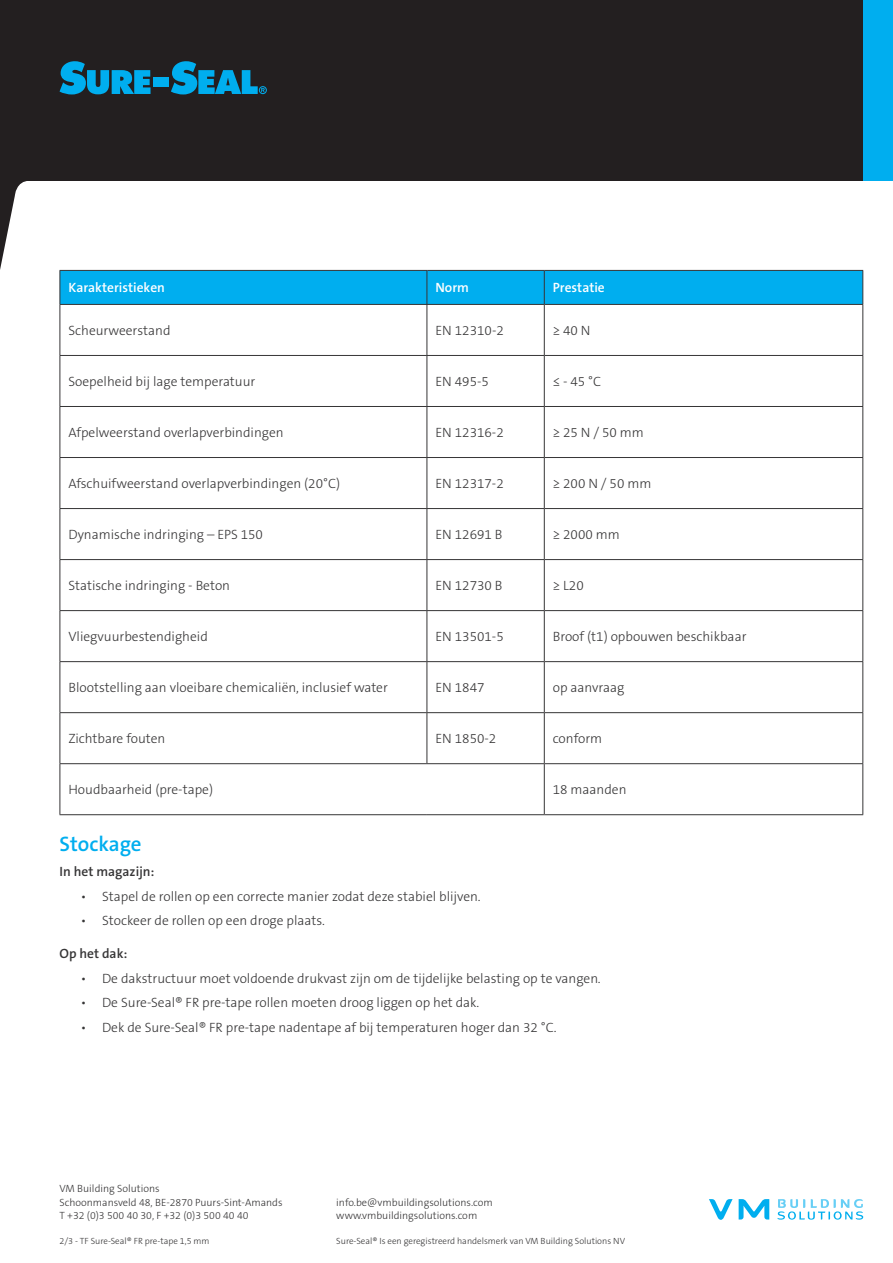
<style>
.page{position:relative;width:893px;height:1263px;background:#fff}
.page>*{position:absolute;margin:0;border:0;box-sizing:border-box;transform-origin:0 0}
.SECTION{font:600 21px "The Sans B W6";color:#00aeef}
.SECTION-2{font:300 13.5px "The Sans B W3";color:#363536}
.BODY{font:300 13.5px "The Sans B W3";color:#363536}
.BODY-2{font:600 13.5px "The Sans B W6";color:#363536}
.SUBTITLE{font:600 13.5px "The Sans B W6";color:#fff}
.SECTION-3{font:600 13.5px "The Sans B W6";color:#fff}
.t1{font:300 10.5px/13.5px "The Sans B W3";color:#363536}
.t2{font:300 9px "The Sans B W3";color:#363536}
</style>
<div class="page">
<div style="left:0;top:0;width:886px;height:181px;background:#231f20"></div>
<div style="left:863px;top:0;width:30px;height:181px;background:#00aeef"></div>
<svg style="left:1px;top:181px;width:26px;height:84px"></svg>
<hr style="left:0;top:181px;width:1px;height:89px;background:#231f20">
<svg style="left:60px;top:61px;width:91px;height:33px"></svg>
<div style="left:154px;top:78px;width:15px;height:9px;background:#00aeef"></div>
<svg style="left:171px;top:61px;width:96px;height:33px"></svg>
<svg style="left:709px;top:1199px;width:60px;height:21px"></svg>
<svg style="left:777px;top:1199px;width:86px;height:21px"></svg>
<div style="left:61px;top:271px;width:801px;height:33px;background:#00aeef"></div>
<hr style="left:60px;top:270px;width:367px;height:1px;background:#363536">
<hr style="left:60px;top:271px;width:1px;height:33px;background:#363536">
<hr style="left:427px;top:271px;width:1px;height:33px;background:#363536">
<hr style="left:60px;top:304px;width:367px;height:1px;background:#363536">
<hr style="left:427px;top:270px;width:117px;height:1px;background:#363536">
<hr style="left:544px;top:270px;width:319px;height:1px;background:#363536">
<hr style="left:544px;top:271px;width:1px;height:33px;background:#363536">
<hr style="left:862px;top:271px;width:1px;height:33px;background:#363536">
<hr style="left:60px;top:305px;width:1px;height:50px;background:#363536">
<hr style="left:427px;top:304px;width:117px;height:1px;background:#363536">
<hr style="left:427px;top:305px;width:1px;height:50px;background:#363536">
<hr style="left:544px;top:304px;width:319px;height:1px;background:#363536">
<hr style="left:544px;top:305px;width:1px;height:50px;background:#363536">
<hr style="left:862px;top:305px;width:1px;height:50px;background:#363536">
<hr style="left:60px;top:355px;width:367px;height:1px;background:#363536">
<hr style="left:60px;top:356px;width:1px;height:50px;background:#363536">
<hr style="left:427px;top:355px;width:117px;height:1px;background:#363536">
<hr style="left:427px;top:356px;width:1px;height:50px;background:#363536">
<hr style="left:544px;top:355px;width:319px;height:1px;background:#363536">
<hr style="left:544px;top:356px;width:1px;height:50px;background:#363536">
<hr style="left:862px;top:356px;width:1px;height:50px;background:#363536">
<hr style="left:60px;top:406px;width:367px;height:1px;background:#363536">
<hr style="left:60px;top:407px;width:1px;height:50px;background:#363536">
<hr style="left:427px;top:406px;width:117px;height:1px;background:#363536">
<hr style="left:427px;top:407px;width:1px;height:50px;background:#363536">
<hr style="left:544px;top:406px;width:319px;height:1px;background:#363536">
<hr style="left:544px;top:407px;width:1px;height:50px;background:#363536">
<hr style="left:862px;top:407px;width:1px;height:50px;background:#363536">
<hr style="left:60px;top:457px;width:367px;height:1px;background:#363536">
<hr style="left:60px;top:458px;width:1px;height:50px;background:#363536">
<hr style="left:427px;top:457px;width:117px;height:1px;background:#363536">
<hr style="left:427px;top:458px;width:1px;height:50px;background:#363536">
<hr style="left:544px;top:457px;width:319px;height:1px;background:#363536">
<hr style="left:544px;top:458px;width:1px;height:50px;background:#363536">
<hr style="left:862px;top:458px;width:1px;height:50px;background:#363536">
<hr style="left:60px;top:508px;width:367px;height:1px;background:#363536">
<hr style="left:60px;top:509px;width:1px;height:50px;background:#363536">
<hr style="left:427px;top:508px;width:117px;height:1px;background:#363536">
<hr style="left:427px;top:509px;width:1px;height:50px;background:#363536">
<hr style="left:544px;top:508px;width:319px;height:1px;background:#363536">
<hr style="left:544px;top:509px;width:1px;height:50px;background:#363536">
<hr style="left:862px;top:509px;width:1px;height:50px;background:#363536">
<hr style="left:60px;top:559px;width:367px;height:1px;background:#363536">
<hr style="left:60px;top:560px;width:1px;height:50px;background:#363536">
<hr style="left:427px;top:559px;width:117px;height:1px;background:#363536">
<hr style="left:427px;top:560px;width:1px;height:50px;background:#363536">
<hr style="left:544px;top:559px;width:319px;height:1px;background:#363536">
<hr style="left:544px;top:560px;width:1px;height:50px;background:#363536">
<hr style="left:862px;top:560px;width:1px;height:50px;background:#363536">
<hr style="left:60px;top:610px;width:367px;height:1px;background:#363536">
<hr style="left:60px;top:611px;width:1px;height:50px;background:#363536">
<hr style="left:427px;top:610px;width:117px;height:1px;background:#363536">
<hr style="left:427px;top:611px;width:1px;height:50px;background:#363536">
<hr style="left:544px;top:610px;width:319px;height:1px;background:#363536">
<hr style="left:544px;top:611px;width:1px;height:50px;background:#363536">
<hr style="left:862px;top:611px;width:1px;height:50px;background:#363536">
<hr style="left:60px;top:661px;width:367px;height:1px;background:#363536">
<hr style="left:60px;top:662px;width:1px;height:50px;background:#363536">
<hr style="left:427px;top:661px;width:117px;height:1px;background:#363536">
<hr style="left:427px;top:662px;width:1px;height:50px;background:#363536">
<hr style="left:544px;top:661px;width:319px;height:1px;background:#363536">
<hr style="left:544px;top:662px;width:1px;height:50px;background:#363536">
<hr style="left:862px;top:662px;width:1px;height:50px;background:#363536">
<hr style="left:60px;top:712px;width:367px;height:1px;background:#363536">
<hr style="left:60px;top:713px;width:1px;height:50px;background:#363536">
<hr style="left:427px;top:712px;width:117px;height:1px;background:#363536">
<hr style="left:427px;top:713px;width:1px;height:50px;background:#363536">
<hr style="left:544px;top:712px;width:319px;height:1px;background:#363536">
<hr style="left:544px;top:713px;width:1px;height:50px;background:#363536">
<hr style="left:862px;top:713px;width:1px;height:50px;background:#363536">
<hr style="left:60px;top:763px;width:367px;height:1px;background:#363536">
<hr style="left:60px;top:764px;width:1px;height:50px;background:#363536">
<hr style="left:427px;top:763px;width:117px;height:1px;background:#363536">
<hr style="left:544px;top:763px;width:319px;height:1px;background:#363536">
<hr style="left:544px;top:764px;width:1px;height:50px;background:#363536">
<hr style="left:862px;top:764px;width:1px;height:50px;background:#363536">
<hr style="left:60px;top:814px;width:367px;height:1px;background:#363536">
<hr style="left:427px;top:814px;width:117px;height:1px;background:#363536">
<hr style="left:544px;top:814px;width:319px;height:1px;background:#363536">
<p class="SUBTITLE" style="left:68px;top:279px;width:98px">Karakteristieken</p>
<p class="SECTION-3" style="left:435px;top:279px;width:35px">Norm</p>
<p class="SECTION-3" style="left:553px;top:279px;width:54px">Prestatie</p>
<p class="BODY" style="left:68px;top:322px;width:104px">Scheurweerstand</p>
<p class="BODY" style="left:435px;top:322px;width:70px">EN 12310-2</p>
<p class="BODY" style="left:553px;top:322px;width:39px">≥ 40 N</p>
<p class="SECTION-2" style="left:68px;top:373px;width:188px">Soepelheid bij lage temperatuur</p>
<p class="SECTION-2" style="left:435px;top:373px;width:55px">EN 495-5</p>
<p class="SECTION-2" style="left:553px;top:373px;width:50px">≤ - 45 °C</p>
<p class="SECTION-2" style="left:68px;top:424px;width:217px">Afpelweerstand overlapverbindingen</p>
<p class="SECTION-2" style="left:435px;top:424px;width:70px">EN 12316-2</p>
<p class="SECTION-2" style="left:553px;top:424px;width:93px">≥ 25 N / 50 mm</p>
<p class="SECTION-2" style="left:68px;top:475px;width:273px">Afschuifweerstand overlapverbindingen (20°C)</p>
<p class="SECTION-2" style="left:435px;top:475px;width:70px">EN 12317-2</p>
<p class="SECTION-2" style="left:553px;top:475px;width:100px">≥ 200 N / 50 mm</p>
<p class="SECTION-2" style="left:68px;top:526px;width:196px">Dynamische indringing – EPS 150</p>
<p class="SECTION-2" style="left:435px;top:526px;width:69px">EN 12691 B</p>
<p class="SECTION-2" style="left:553px;top:526px;width:68px">≥ 2000 mm</p>
<p class="SECTION-2" style="left:68px;top:577px;width:163px">Statische indringing - Beton</p>
<p class="SECTION-2" style="left:435px;top:577px;width:69px">EN 12730 B</p>
<p class="SECTION-2" style="left:553px;top:577px;width:32px">≥ L20</p>
<p class="SECTION-2" style="left:68px;top:628px;width:141px">Vliegvuurbestendigheid</p>
<p class="SECTION-2" style="left:435px;top:628px;width:70px">EN 13501-5</p>
<p class="SECTION-2" style="left:553px;top:628px;width:195px">Broof (t1) opbouwen beschikbaar</p>
<p class="SECTION-2" style="left:68px;top:679px;width:321px">Blootstelling aan vloeibare chemicaliën, inclusief water</p>
<p class="SECTION-2" style="left:435px;top:679px;width:51px">EN 1847</p>
<p class="SECTION-2" style="left:553px;top:679px;width:73px">op aanvraag</p>
<p class="SECTION-2" style="left:68px;top:730px;width:99px">Zichtbare fouten</p>
<p class="SECTION-2" style="left:435px;top:730px;width:62px">EN 1850-2</p>
<p class="SECTION-2" style="left:553px;top:730px;width:51px">conform</p>
<p class="SECTION-2" style="left:68px;top:781px;width:146px">Houdbaarheid (pre-tape)</p>
<p class="SECTION-2" style="left:553px;top:781px;width:75px">18 maanden</p>
<p class="SECTION" style="left:60px;top:831px;width:84px">Stockage</p>
<p class="BODY-2" style="left:60px;top:863px;width:96px">In het magazijn:</p>
<p class="SECTION-2" style="left:81px;top:887px;width:401px">• Stapel de rollen op een correcte manier zodat deze stabiel blijven.</p>
<p class="SECTION-2" style="left:81px;top:912px;width:246px">• Stockeer de rollen op een droge plaats.</p>
<p class="BODY-2" style="left:60px;top:944px;width:69px">Op het dak:</p>
<p class="SECTION-2" style="left:81px;top:969px;width:521px">• De dakstructuur moet voldoende drukvast zijn om de tijdelijke belasting op te vangen.</p>
<p class="SECTION-2" style="left:81px;top:994px;width:400px">• De Sure-Seal® FR pre-tape rollen moeten droog liggen op het dak.</p>
<p class="SECTION-2" style="left:81px;top:1019px;width:477px">• Dek de Sure-Seal® FR pre-tape nadentape af bij temperaturen hoger dan 32 °C.</p>
<p class="t1" style="left:60px;top:1182px;width:225px">VM Building Solutions<br>Schoonmansveld 48, BE-2870 Puurs-Sint-Amands<br>T +32 (0)3 500 40 30, F +32 (0)3 500 40 40</p>
<p class="t1" style="left:336px;top:1196px;width:158px">info.be@vmbuildingsolutions.com www.vmbuildingsolutions.com</p>
<p class="t2" style="left:60px;top:1235px;width:152px">2/3 - TF Sure-Seal® FR pre-tape 1,5 mm</p>
<p class="t2" style="left:336px;top:1235px;width:290px">Sure-Seal® Is een geregistreerd handelsmerk van VM Building Solutions NV</p>
</div>
